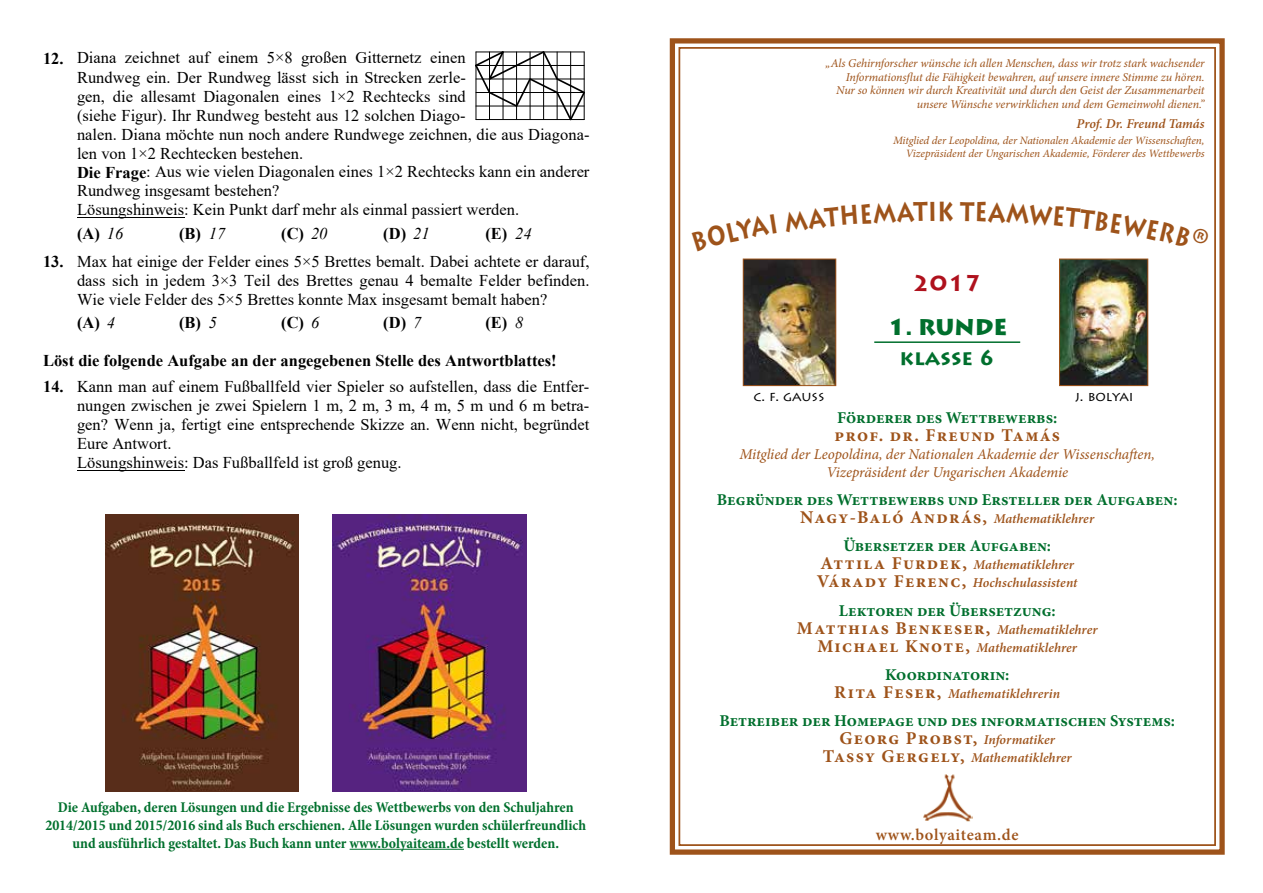
<style>
.page{position:relative;width:1263px;height:893px;background:#fff}
.page>*{position:absolute;margin:0;border:0;box-sizing:border-box;transform-origin:0 0}
.t1{font:700 27px "Lithos Pro";color:#9e531a;scale:.79 1}
.t2{font:900 22.5px "Lithos Pro";color:#006f2d}
.t3{font:700 22.5px "Lithos Pro";color:#af111d}
.t4{font:700 21px "Lithos Pro";color:#006f2d}
.t5{font:700 18px "Minion Pro";letter-spacing:.075em;color:#9e531a}
.t6{font:16.5px/19px "Times New Roman";color:#000}
.t7{font:700 16.5px "Minion Pro";color:#006f2d}
.t8{font:700 16.5px "Times New Roman";color:#000}
.t9{font:600 16.5px "Minion Pro";letter-spacing:.04em;color:#9e531a}
.t10{font:700 condensed 15px/18px "Minion Pro";color:#00702d;text-align:center}
.t11{font:italic 15px/18px "Minion Pro";letter-spacing:-.005em;color:#9e531a;text-align:center}
.t12{font:italic 600 13.5px/18px "Minion Pro";letter-spacing:.005em;color:#9e531a}
.t13{font:13.5px "Lithos Pro";color:#000}
.t14{font:italic 12px/13.5px "Minion Pro";letter-spacing:-.005em;color:#9e531a;text-align:right}
.t15{font:italic 11.25px/13.5px "Minion Pro";letter-spacing:-.005em;color:#9e531a;text-align:right}
.s1{font-weight:700}
.s2{font-weight:400;font-style:italic}
.s3{font-weight:600;font-style:italic;font-size:13.5px}
.s4{font-weight:700;font-style:normal;font-size:18px}
</style>
<div class="page">
<svg style="left:669px;top:38px;width:556px;height:817px"></svg>
<img style="left:1061px;top:261px;width:85px;height:123px">
<div style="left:1059px;top:259px;width:89px;height:127px;border:1px solid #9e531a"></div>
<img style="left:745px;top:261px;width:89px;height:123px">
<div style="left:743px;top:259px;width:93px;height:127px;border:1px solid #9e531a"></div>
<hr style="left:350px;top:849px;width:114px;height:1px;background:#00702d">
<hr style="left:77px;top:217px;width:107px;height:1px;background:#000">
<hr style="left:77px;top:470px;width:107px;height:1px;background:#000">
<svg style="left:475px;top:51px;width:110px;height:70px"></svg>
<img style="left:105px;top:514px;width:194px;height:277px">
<img style="left:333px;top:514px;width:193px;height:277px">
<img style="left:922px;top:773px;width:50px;height:48px">
<svg style="left:692px;top:214px;width:85px;height:37px"></svg>
<svg style="left:784px;top:201px;width:151px;height:31px"></svg>
<svg style="left:960px;top:202px;width:250px;height:46px"></svg>
<p class="t6" style="left:77px;top:48px;width:514px;text-indent:-34px"><span class="s1">12.</span> Diana zeichnet auf einem 5×8 großen Gitternetz einen<br>Rundweg ein. Der Rundweg lässt sich in Strecken zerle-<br>gen, die allesamt Diagonalen eines 1×2 Rechtecks sind<br>(siehe Figur). Ihr Rundweg besteht aus 12 solchen Diago-<br>nalen. Diana möchte nun noch andere Rundwege zeichnen, die aus Diagona&shy;len von 1×2 Rechtecken bestehen.<br><span class="s1">Die Frage</span>: Aus wie vielen Diagonalen eines 1×2 Rechtecks kann ein anderer Rundweg insgesamt bestehen?<br>Lösungshinweis: Kein Punkt darf mehr als einmal passiert werden.</p>
<p class="t8" style="left:77px;top:222px;width:48px">(A) <span class="s2">16</span></p>
<p class="t8" style="left:179px;top:222px;width:48px">(B) <span class="s2">17</span></p>
<p class="t8" style="left:281px;top:222px;width:48px">(C) <span class="s2">20</span></p>
<p class="t8" style="left:383px;top:222px;width:48px">(D) <span class="s2">21</span></p>
<p class="t8" style="left:485px;top:222px;width:48px">(E) <span class="s2">24</span></p>
<p class="t6" style="left:77px;top:251px;width:514px;text-align:justify;text-indent:-34px"><span class="s1">13.</span> Max hat einige der Felder eines 5×5 Brettes bemalt. Dabei achtete er darauf, dass sich in jedem 3×3 Teil des Brettes genau 4 bemalte Felder befinden.<br>Wie viele Felder des 5×5 Brettes konnte Max insgesamt bemalt haben?</p>
<p class="t8" style="left:77px;top:311px;width:40px">(A) <span class="s2">4</span></p>
<p class="t8" style="left:179px;top:311px;width:40px">(B) <span class="s2">5</span></p>
<p class="t8" style="left:281px;top:311px;width:40px">(C) <span class="s2">6</span></p>
<p class="t8" style="left:383px;top:311px;width:40px">(D) <span class="s2">7</span></p>
<p class="t8" style="left:485px;top:311px;width:39px">(E) <span class="s2">8</span></p>
<p class="t8" style="left:43px;top:348px;width:515px">Löst die folgende Aufgabe an der angegebenen Stelle des Antwortblattes!</p>
<p class="t6" style="left:77px;top:377px;width:514px;text-indent:-34px"><span class="s1">14.</span> Kann man auf einem Fußballfeld vier Spieler so aufstellen, dass die Entfer&shy;nungen zwischen je zwei Spielern 1 m, 2 m, 3 m, 4 m, 5 m und 6 m betra&shy;gen? Wenn ja, fertigt eine entsprechende Skizze an. Wenn nicht, begründet Eure Antwort.<br>Lösungshinweis: Das Fußballfeld ist groß genug.</p>
<p class="t10" style="left:45px;top:798px;width:542px">Die Aufgaben, deren Lösungen und die Ergebnisse des Wettbewerbs von den Schuljahren<br>2014/2015 und 2015/2016 sind als Buch erschienen. Alle Lösungen wurden schülerfreundlich und ausführlich gestaltet. Das Buch kann unter www.bolyaiteam.de bestellt werden.</p>
<p class="t14" style="left:825px;top:57px;width:381px">„Als Gehirnforscher wünsche ich allen Menschen, dass wir trotz stark wachsender Informationsflut die Fähigkeit bewahren, auf unsere innere Stimme zu hören.<br>Nur so können wir durch Kreativität und durch den Geist der Zusammenarbeit unsere Wünsche verwirklichen und dem Gemeinwohl dienen.”</p>
<p class="t12" style="left:1076px;top:115px;width:130px">Prof. Dr. Freund Tamás</p>
<p class="t15" style="left:893px;top:134px;width:313px">Mitglied der Leopoldina, der Nationalen Akademie der Wissenschaften,<br>Vizepräsident der Ungarischen Akademie, Förderer des Wettbewerbs</p>
<h1 class="t1" style="left:937px;top:195px;width:22px">K</h1>
<h2 class="t3" style="left:912px;top:270px;width:71px">2017</h2>
<h2 class="t2" style="left:887px;top:313px;width:122px">1. RUNDE</h2>
<p class="t4" style="left:899px;top:345px;width:97px">klasse 6</p>
<p class="t13" style="left:754px;top:389px;width:72px">C. F. GAUSS</p>
<p class="t13" style="left:1075px;top:389px;width:60px">J. BOLYAI</p>
<p class="t7" style="left:837px;top:406px;width:222px">Förderer des Wettbewerbs:</p>
<p class="t5" style="left:834px;top:422px;width:227px">prof. dr. Freund Tamás</p>
<p class="t11" style="left:739px;top:445px;width:417px">Mitglied der Leopoldina, der Nationalen Akademie der Wissenschaften,<br>Vizepräsident der Ungarischen Akademie</p>
<p class="t7" style="left:717px;top:488px;width:462px">Begründer des Wettbewerbs und Ersteller der Aufgaben:</p>
<p class="t5" style="left:800px;top:505px;width:295px">Nagy-Baló András, <span class="s3">Mathematiklehrer</span></p>
<p class="t7" style="left:843px;top:534px;width:209px">Übersetzer der Aufgaben:</p>
<p class="t12" style="left:817px;top:556px;width:262px"><span class="s4">Attila Furdek,</span> Mathematiklehrer<br><span class="s4">Várady Ferenc,</span> Hochschulassistent</p>
<p class="t7" style="left:839px;top:599px;width:219px">Lektoren der Übersetzung:</p>
<p class="t5" style="left:797px;top:615px;width:302px">Matthias Benkeser, <span class="s3">Mathematiklehrer</span></p>
<p class="t12" style="left:817px;top:638px;width:261px"><span class="s4">Michael Knote,</span> Mathematiklehrer</p>
<p class="t7" style="left:885px;top:663px;width:126px">Koordinatorin:</p>
<p class="t12" style="left:834px;top:684px;width:227px"><span class="s4">Rita Feser,</span> Mathematiklehrerin</p>
<p class="t7" style="left:719px;top:709px;width:457px">Betreiber der Homepage und des informatischen Systems:</p>
<p class="t5" style="left:839px;top:726px;width:217px">Georg Probst, <span class="s3">Informatiker</span></p>
<p class="t12" style="left:823px;top:749px;width:250px"><span class="s4">Tassy Gergely,</span> Mathematiklehrer</p>
<p class="t9" style="left:876px;top:824px;width:144px">www.bolyaiteam.de</p>
</div>
